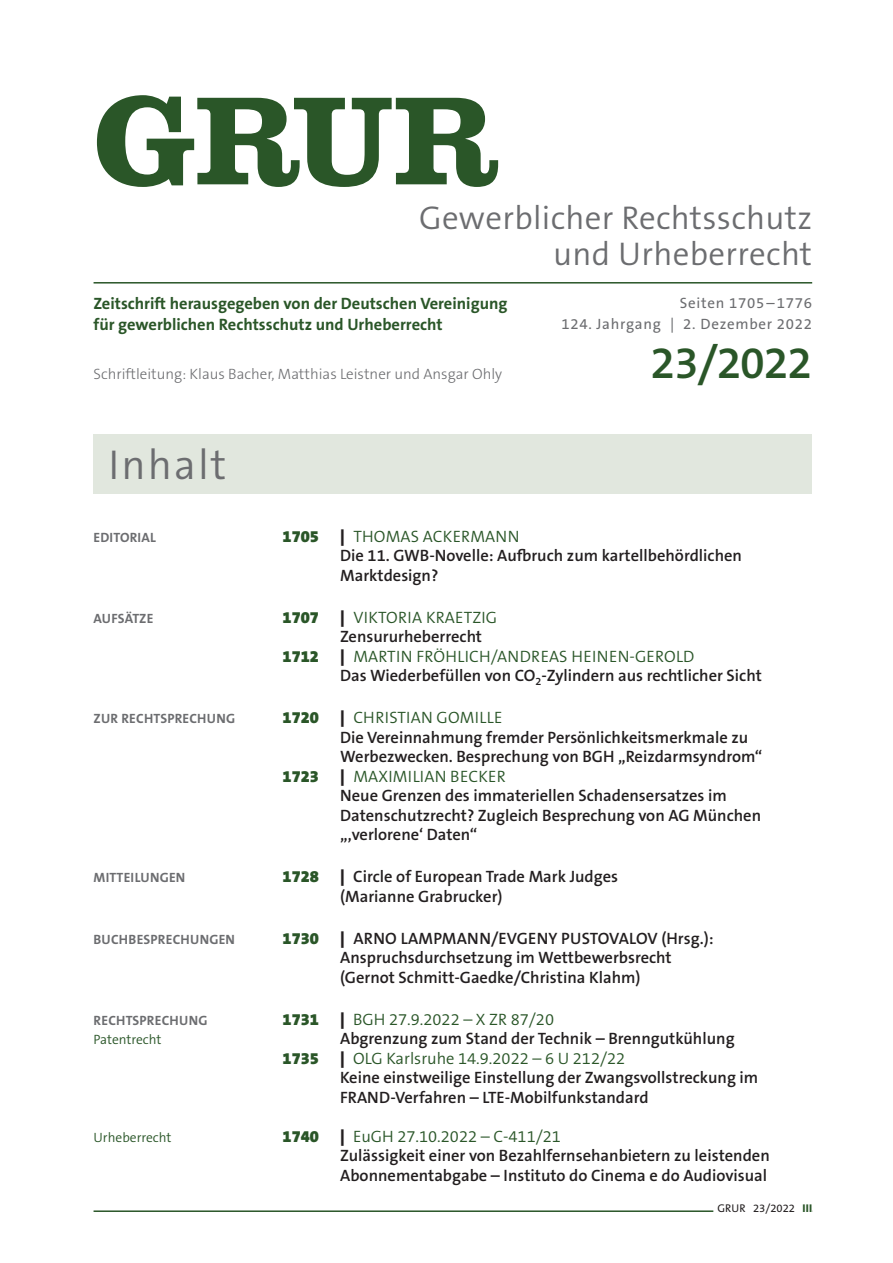
<style>
.page{position:relative;width:893px;height:1263px;background:#fff}
.page>*{position:absolute;margin:0;border:0;box-sizing:border-box;transform-origin:0 0}
.t1{font:700 130.5px "Clarendon LT Std";color:#2a5628}
.t2{font:600 45px "The Sans B W6";letter-spacing:-.025em;color:#2a5628}
.t3{font:300 42px "The Sans B W4";letter-spacing:.05em;color:#6c6d70}
.t4{font:300 33px/36px "The Sans B W4";letter-spacing:.01em;color:#6c6d70;text-align:right}
.t5{font:600 16.5px/19.5px "The Sans B W6";color:#231f20}
.t6{font:300 16.5px "The Sans B W4";letter-spacing:.01em;color:#2a5628}
.t7{font:700 16.5px/21px "The Sans B W7";color:#2a5628}
.t8{font:900 16.5px "The Sans B W9";color:#2a5628}
.t9{font:300 15px "The Sans B W3";color:#6c6d70}
.t10{font:15px/21px "The Sans B W5 Plain";letter-spacing:.05em;color:#6c6d70;text-align:right}
.t11{font:700 13.5px "The Sans B W7";letter-spacing:.015em;color:#6c6d70}
.t12{font:300 13.5px "The Sans B W4";color:#2a5628}
.t13{font:11.25px "The Sans B W5 Plain";color:#231f20}
.s1{font-family:"The Sans B W9";font-weight:900;color:#231f20}
.s2{font-family:"The Sans B W9";font-weight:900}
.s3{font-family:"The Sans B W8";font-weight:800;color:#2a5628}
</style>
<div class="page">
<hr style="left:94px;top:282px;width:718px;height:2px;background:#2a5628">
<div style="left:94px;top:434px;width:718px;height:59px;background:#e1e7de"></div>
<hr style="left:94px;top:1210px;width:718px;height:2px;background:#2a5628">
<div style="left:713px;top:1201px;width:99px;height:13px;background:#fff"></div>
<h1 class="t1" style="left:94px;top:62px;width:410px">GRUR</h1>
<h3 class="t4" style="left:419px;top:200px;width:395px">Gewerblicher Rechtsschutz und Urheberrecht</h3>
<p class="t7" style="left:94px;top:293px;width:415px">Zeitschrift herausgegeben von der Deutschen Vereinigung für gewerblichen Rechtsschutz und Urheberrecht</p>
<p class="t9" style="left:94px;top:364px;width:410px">Schriftleitung: Klaus Bacher, Matthias Leistner und Ansgar Ohly</p>
<p class="t10" style="left:561px;top:292px;width:252px">Seiten 1705–1776<br>124. Jahrgang | 2. Dezember 2022</p>
<h2 class="t2" style="left:650px;top:334px;width:163px">23/2022</h2>
<h3 class="t3" style="left:108px;top:438px;width:120px">Inhalt</h3>
<p class="t11" style="left:94px;top:528px;width:64px">EDITORIAL</p>
<p class="t8" style="left:283px;top:525px;width:38px">1705</p>
<p class="t6" style="left:340px;top:525px;width:181px"><span class="s1">|</span> THOMAS ACKERMANN</p>
<p class="t5" style="left:340px;top:546px;width:403px">Die 11. GWB-Novelle: Aufbruch zum kartellbehördlichen<br>Marktdesign?</p>
<p class="t11" style="left:94px;top:609px;width:61px">AUFSÄTZE</p>
<p class="t8" style="left:283px;top:606px;width:38px">1707</p>
<p class="t6" style="left:340px;top:606px;width:159px"><span class="s1">|</span> VIKTORIA KRAETZIG</p>
<p class="t5" style="left:340px;top:627px;width:143px">Zensururheberrecht</p>
<p class="t8" style="left:283px;top:645px;width:38px">1712</p>
<p class="t6" style="left:340px;top:645px;width:356px"><span class="s1">|</span> MARTIN FRÖHLICH/ANDREAS HEINEN-GEROLD</p>
<p class="t5" style="left:340px;top:666px;width:423px">Das Wiederbefüllen von CO<sub>2</sub>-Zylindern aus rechtlicher Sicht</p>
<p class="t11" style="left:94px;top:710px;width:143px">ZUR RECHTSPRECHUNG</p>
<p class="t8" style="left:283px;top:707px;width:38px">1720</p>
<p class="t6" style="left:340px;top:707px;width:164px"><span class="s1">|</span> CHRISTIAN GOMILLE</p>
<p class="t5" style="left:340px;top:727px;width:424px">Die Vereinnahmung fremder Persönlichkeitsmerkmale zu<br>Werbezwecken. Besprechung von BGH „Reizdarmsyndrom“</p>
<p class="t8" style="left:283px;top:765px;width:38px">1723</p>
<p class="t6" style="left:340px;top:765px;width:167px"><span class="s1">|</span> MAXIMILIAN BECKER</p>
<p class="t5" style="left:340px;top:786px;width:422px">Neue Grenzen des immateriellen Schadensersatzes im<br>Datenschutzrecht? Zugleich Besprechung von AG München „,verlorene‘ Daten“</p>
<p class="t11" style="left:94px;top:869px;width:93px">MITTEILUNGEN</p>
<p class="t8" style="left:283px;top:866px;width:38px">1728</p>
<p class="t5" style="left:340px;top:867px;width:279px"><span class="s2">|</span> Circle of European Trade Mark Judges (Marianne Grabrucker)</p>
<p class="t11" style="left:94px;top:930px;width:143px">BUCHBESPRECHUNGEN</p>
<p class="t8" style="left:283px;top:927px;width:38px">1730</p>
<p class="t5" style="left:340px;top:928px;width:375px"><span class="s2">|</span> ARNO LAMPMANN/EVGENY PUSTOVALOV (Hrsg.):<br>Anspruchsdurchsetzung im Wettbewerbsrecht (Gernot Schmitt-Gaedke/Christina Klahm)</p>
<p class="t11" style="left:94px;top:1011px;width:115px">RECHTSPRECHUNG</p>
<p class="t8" style="left:283px;top:1008px;width:38px">1731</p>
<p class="t6" style="left:340px;top:1008px;width:215px"><span class="s1">|</span> BGH 27.9.2022 – X ZR 87/20</p>
<p class="t12" style="left:94px;top:1031px;width:69px">Patentrecht</p>
<p class="t5" style="left:340px;top:1029px;width:396px">Abgrenzung zum Stand der Technik – Brenngutkühlung</p>
<p class="t8" style="left:283px;top:1047px;width:38px">1735</p>
<p class="t6" style="left:340px;top:1047px;width:287px"><span class="s1">|</span> OLG Karlsruhe 14.9.2022 – 6 U 212/22</p>
<p class="t5" style="left:340px;top:1068px;width:420px">Keine einstweilige Einstellung der Zwangsvollstreckung im<br>FRAND-Verfahren – LTE-Mobilfunkstandard</p>
<p class="t12" style="left:94px;top:1128px;width:79px">Urheberrecht</p>
<p class="t8" style="left:283px;top:1125px;width:38px">1740</p>
<p class="t6" style="left:340px;top:1125px;width:222px"><span class="s1">|</span> EuGH 27.10.2022 – C-411/21</p>
<p class="t5" style="left:340px;top:1146px;width:431px">Zulässigkeit einer von Bezahlfernsehanbietern zu leistenden<br>Abonnementabgabe – Instituto do Cinema e do Audiovisual</p>
<p class="t13" style="left:718px;top:1201px;width:96px">GRUR 23/2022 <span class="s3">III</span></p>
</div>
